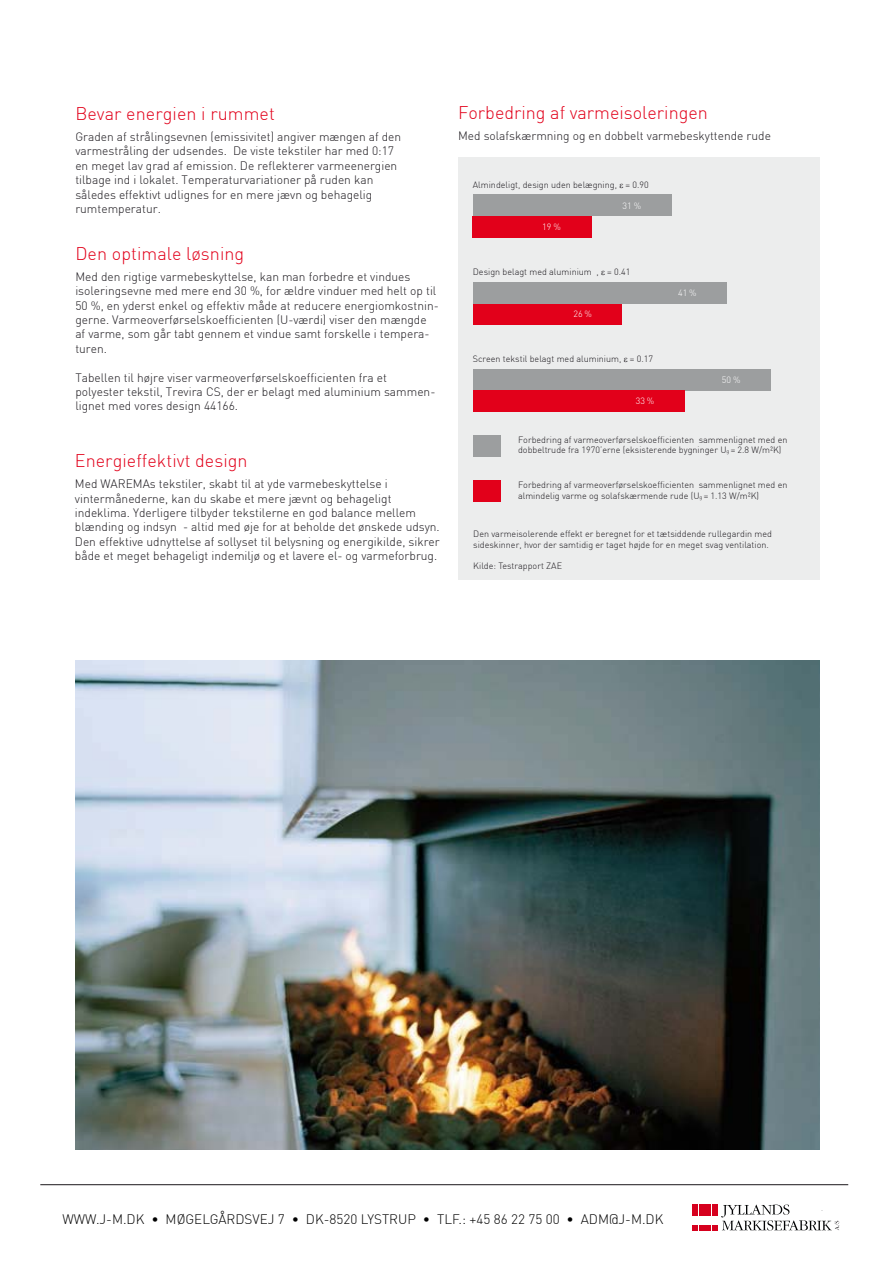
<style>
.page{position:relative;width:893px;height:1263px;background:#fff}
.page>*{position:absolute;margin:0;border:0;box-sizing:border-box;transform-origin:0 0}
.t1{font:300 18px "DIN";letter-spacing:.005em;color:#e2001a}
.t2{font:300 13.5px "DIN";color:#000}
.t3{font:300 12px/14.4px "DIN";color:#1a171c}
.t4{font:300 9px/10.8px "DIN";color:#1a171c}
.t5{font:300 9px "DIN";color:#fff}
.s1{font-size:5.25px}
</style>
<div class="page">
<img style="left:75px;top:660px;width:744px;height:489px">
<div style="left:458px;top:157px;width:361px;height:423px;background:#eceded"></div>
<div style="left:473px;top:435px;width:28px;height:21px;background:#9c9e9f"></div>
<div style="left:473px;top:480px;width:28px;height:21px;background:#e2001a"></div>
<div style="left:473px;top:369px;width:297px;height:21px;background:#9c9e9f"></div>
<div style="left:473px;top:390px;width:211px;height:22px;background:#e2001a"></div>
<div style="left:473px;top:303px;width:149px;height:21px;background:#e2001a"></div>
<div style="left:473px;top:282px;width:253px;height:21px;background:#9c9e9f"></div>
<div style="left:473px;top:216px;width:119px;height:21px;background:#e2001a"></div>
<div style="left:473px;top:195px;width:198px;height:21px;background:#9c9e9f"></div>
<hr style="left:40px;top:1184px;width:808px;height:1px;background:#1b171b">
<svg style="left:693px;top:1204px;width:146px;height:26px"></svg>
<h1 class="t1" style="left:75px;top:102px;width:201px">Bevar energien i rummet</h1>
<p class="t3" style="left:75px;top:129px;width:327px">Graden af strålingsevnen (emissivitet) angiver mængen af den varmestråling der udsendes. De viste tekstiler har med 0:17 en meget lav grad af emission. De reflekterer varmeenergien tilbage ind i lokalet. Temperaturvariationer på ruden kan således effektivt udlignes for en mere jævn og behagelig rumtemperatur.</p>
<h1 class="t1" style="left:75px;top:242px;width:170px">Den optimale løsning</h1>
<p class="t3" style="left:75px;top:269px;width:365px">Med den rigtige varmebeskyttelse, kan man forbedre et vindues isoleringsevne med mere end 30 %, for ældre vinduer med helt op til 50 %, en yderst enkel og effektiv måde at reducere energiomkostnin&shy;gerne. Varmeoverførselskoefficienten (U-værdi) viser den mængde af varme, som går tabt gennem et vindue samt forskelle i tempera&shy;turen.</p>
<p class="t3" style="left:75px;top:370px;width:362px">Tabellen til højre viser varmeoverførselskoefficienten fra et polyester tekstil, Trevira CS, der er belagt med aluminium sammen&shy;lignet med vores design 44166.</p>
<h1 class="t1" style="left:75px;top:449px;width:174px">Energieffektivt design</h1>
<p class="t3" style="left:75px;top:477px;width:366px">Med WAREMAs tekstiler, skabt til at yde varmebeskyttelse i vintermånederne, kan du skabe et mere jævnt og behageligt indeklima. Yderligere tilbyder tekstilerne en god balance mellem blænding og indsyn - altid med øje for at beholde det ønskede udsyn.<br>Den effektive udnyttelse af sollyset til belysning og energikilde, sikrer både et meget behageligt indemiljø og et lavere el- og varmeforbrug.</p>
<h1 class="t1" style="left:458px;top:102px;width:251px">Forbedring af varmeisoleringen</h1>
<p class="t3" style="left:458px;top:128px;width:314px">Med solafskærmning og en dobbelt varmebeskyttende rude</p>
<p class="t4" style="left:473px;top:179px;width:177px">Almindeligt, design uden belægning, = 0.90</p>
<p class="t5" style="left:542px;top:221px;width:20px">19 %</p>
<p class="t5" style="left:623px;top:200px;width:20px">31 %</p>
<p class="t4" style="left:473px;top:266px;width:159px">Design belagt med aluminium , = 0.41</p>
<p class="t5" style="left:573px;top:308px;width:20px">26 %</p>
<p class="t4" style="left:473px;top:353px;width:182px">Screen tekstil belagt med aluminium, = 0.17</p>
<p class="t5" style="left:636px;top:396px;width:20px">33 %</p>
<p class="t5" style="left:678px;top:287px;width:20px">41 %</p>
<p class="t5" style="left:722px;top:374px;width:20px">50 %</p>
<p class="t4" style="left:518px;top:434px;width:271px">Forbedring af varmeoverførselskoefficienten sammenlignet med en dobbeltrude fra 1970’erne (eksisterende bygninger U<span class="s1">g</span> = 2.8 W/m²K)</p>
<p class="t4" style="left:518px;top:480px;width:271px">Forbedring af varmeoverførselskoefficienten sammenlignet med en almindelig varme og solafskærmende rude (U<span class="s1">g</span> = 1.13 W/m²K)</p>
<p class="t4" style="left:473px;top:528px;width:300px">Den varmeisolerende effekt er beregnet for et tætsiddende rullegardin med sideskinner, hvor der samtidig er taget højde for en meget svag ventilation.</p>
<p class="t4" style="left:473px;top:561px;width:90px">Kilde: Testrapport ZAE</p>
<p class="t2" style="left:63px;top:1210px;width:602px">WWW.J-M.DK • MØGELGÅRDSVEJ 7 • DK-8520 LYSTRUP • TLF.: +45 86 22 75 00 • ADM@J-M.DK</p>
</div>
